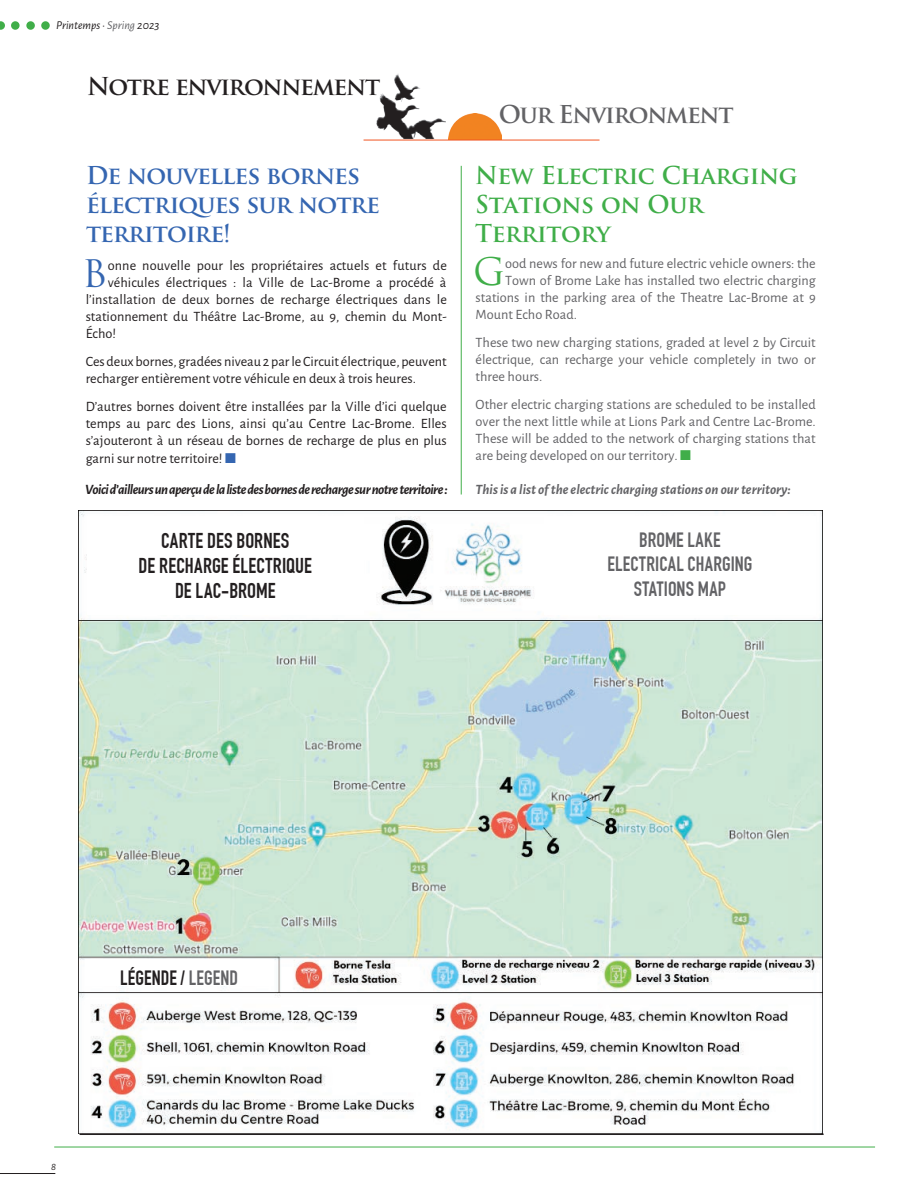
<style>
.page{position:relative;width:918px;height:1188px;background:#fff}
.page>*{position:absolute;margin:0;border:0;box-sizing:border-box;transform-origin:0 0}
.t1{font:36.9px "Trajan Pro";color:#3566b1}
.t2{font:36.9px "Trajan Pro";color:#40ae49}
.t3{font:700 24px/28.8px "Trajan Pro";letter-spacing:-.04em;color:#3566b1}
.t4{font:700 24px/28.8px "Trajan Pro";letter-spacing:-.02em;color:#40ae49}
.t5{font:700 24px "Trajan Pro";letter-spacing:-.09em;color:#231f20}
.t6{font:700 24px "Trajan Pro";color:#636366}
.t7{font:700 21px/25.2px "DIN Condensed";letter-spacing:.01em;color:#231f20}
.t8{font:700 20.25px "DIN Condensed";letter-spacing:.02em;color:#636366}
.t9{font:700 20.25px "DIN Condensed";color:#231f20}
.t10{font:14.25px/17.1px "Alegreya Sans";color:#231f20}
.t11{font:14.25px/17.1px "Alegreya Sans";color:#636366;text-align:justify}
.t12{font:italic 700 14.25px "Alegreya Sans";letter-spacing:-.04em;color:#231f20}
.t13{font:italic 700 14.25px "Alegreya Sans";color:#636366}
.t14{font:italic 12px "Alegreya Sans";color:#231f20}
.t15{font:italic 10.5px "Alegreya Sans";color:#231f20}
.s1{color:#636366}
.s2{color:#3566b1}
.s3{color:#40ae49}
.s4{color:#231f20}
</style>
<div class="page">
<hr style="left:0;top:1173px;width:55px;height:1px;background:#231f20">
<svg style="left:0;top:21px;width:5px;height:9px"></svg>
<div style="left:11px;top:21px;width:9px;height:9px;background:#40ae49;border-radius:50%"></div>
<div style="left:26px;top:21px;width:9px;height:9px;background:#40ae49;border-radius:50%"></div>
<div style="left:41px;top:21px;width:9px;height:9px;background:#40ae49;border-radius:50%"></div>
<hr style="left:54px;top:1147px;width:821px;height:1px;background:#40ae49">
<hr style="left:461px;top:166px;width:1px;height:329px;background:#40ae49">
<img style="left:449px;top:113px;width:53px;height:27px">
<img style="left:376px;top:74px;width:69px;height:66px">
<img style="left:79px;top:510px;width:744px;height:624px">
<hr style="left:80px;top:1134px;width:744px;height:1px;background:#231f20">
<hr style="left:364px;top:140px;width:236px;height:1px;background:#f15422">
<div style="left:87px;top:516px;width:277px;height:99px;background:#fff"></div>
<div style="left:544px;top:516px;width:272px;height:99px;background:#fff"></div>
<div style="left:85px;top:959px;width:188px;height:27px;background:#fff"></div>
<p class="t14" style="left:56px;top:17px;width:105px">Printemps • <span class="s1">Spring</span> 2023</p>
<h2 class="t5" style="left:87px;top:71px;width:295px">Notre environnement</h2>
<h2 class="t6" style="left:499px;top:99px;width:236px">Our Environment</h2>
<h2 class="t3" style="left:86px;top:161px;width:295px">De nouvelles bornes électriques sur notre territoire!</h2>
<h2 class="t4" style="left:475px;top:161px;width:324px">New Electric Charging<br>Stations on Our<br>Territory</h2>
<h1 class="t1" style="left:82px;top:250px;width:27px">B</h1>
<p class="t10" style="left:108px;top:256px;width:341px">onne nouvelle pour les propriétaires actuels et futurs de</p>
<p class="t10" style="left:108px;top:273px;width:340px">véhicules électriques : la Ville de Lac-Brome a procédé à</p>
<p class="t10" style="left:86px;top:290px;width:363px">l’installation de deux bornes de recharge électriques dans le</p>
<p class="t10" style="left:86px;top:307px;width:363px">stationnement du Théâtre Lac-Brome, au 9, chemin du Mont-</p>
<p class="t10" style="left:86px;top:325px;width:32px">Écho!</p>
<p class="t10" style="left:86px;top:352px;width:363px">Ces deux bornes, gradées niveau 2 par le Circuit électrique, peuvent recharger entièrement votre véhicule en deux à trois heures.</p>
<p class="t10" style="left:86px;top:397px;width:363px;text-align:justify">D’autres bornes doivent être installées par la Ville d’ici quelque temps au parc des Lions, ainsi qu’au Centre Lac-Brome. Elles s’ajouteront à un réseau de bornes de recharge de plus en plus garni sur notre territoire! <span class="s2">■</span></p>
<h1 class="t2" style="left:473px;top:248px;width:33px">G</h1>
<p class="t11" style="left:505px;top:254px;width:312px">ood news for new and future electric vehicle owners: the</p>
<p class="t11" style="left:505px;top:271px;width:312px">Town of Brome Lake has installed two electric charging</p>
<p class="t11" style="left:476px;top:288px;width:342px">stations in the parking area of the Theatre Lac-Brome at 9</p>
<p class="t11" style="left:476px;top:305px;width:103px">Mount Echo Road.</p>
<p class="t11" style="left:476px;top:333px;width:342px">These two new charging stations, graded at level 2 by Circuit électrique, can recharge your vehicle completely in two or three hours.</p>
<p class="t11" style="left:476px;top:395px;width:342px">Other electric charging stations are scheduled to be installed over the next little while at Lions Park and Centre Lac-Brome.<br>These will be added to the network of charging stations that are being developed on our territory. <span class="s3">■</span></p>
<p class="t12" style="left:85px;top:479px;width:364px">Voici d’ailleurs un aperçu de la liste des bornes de recharge sur notre territoire :</p>
<p class="t13" style="left:476px;top:479px;width:317px">This is a list of the electric charging stations on our territory:</p>
<h3 class="t7" style="left:161px;top:528px;width:19px">CARTE</h3>
<h3 class="t7" style="left:207px;top:528px;width:39px">DES BORNES</h3>
<h3 class="t7" style="left:139px;top:553px;width:51px">DE RECHARGE</h3>
<h3 class="t8" style="left:639px;top:528px;width:10px">BROME</h3>
<h3 class="t8" style="left:688px;top:528px;width:33px">LAKE</h3>
<h3 class="t8" style="left:608px;top:552px;width:92px">ELECTRICAL CHARGING</h3>
<h3 class="t8" style="left:634px;top:577px;width:9px">STATIONS</h3>
<h3 class="t8" style="left:698px;top:577px;width:8px">MAP</h3>
<h3 class="t7" style="left:175px;top:553px;width:129px;text-indent:57px">ÉLECTRIQUE<br>DE LAC-BROME</h3>
<h3 class="t9" style="left:120px;top:966px;width:25px">LÉGENDE</h3>
<h3 class="t8" style="left:181px;top:966px;width:25px"><span class="s4">/</span> LEGEND</h3>
<p class="t15" style="left:51px;top:1159px;width:6px">8</p>
</div>
